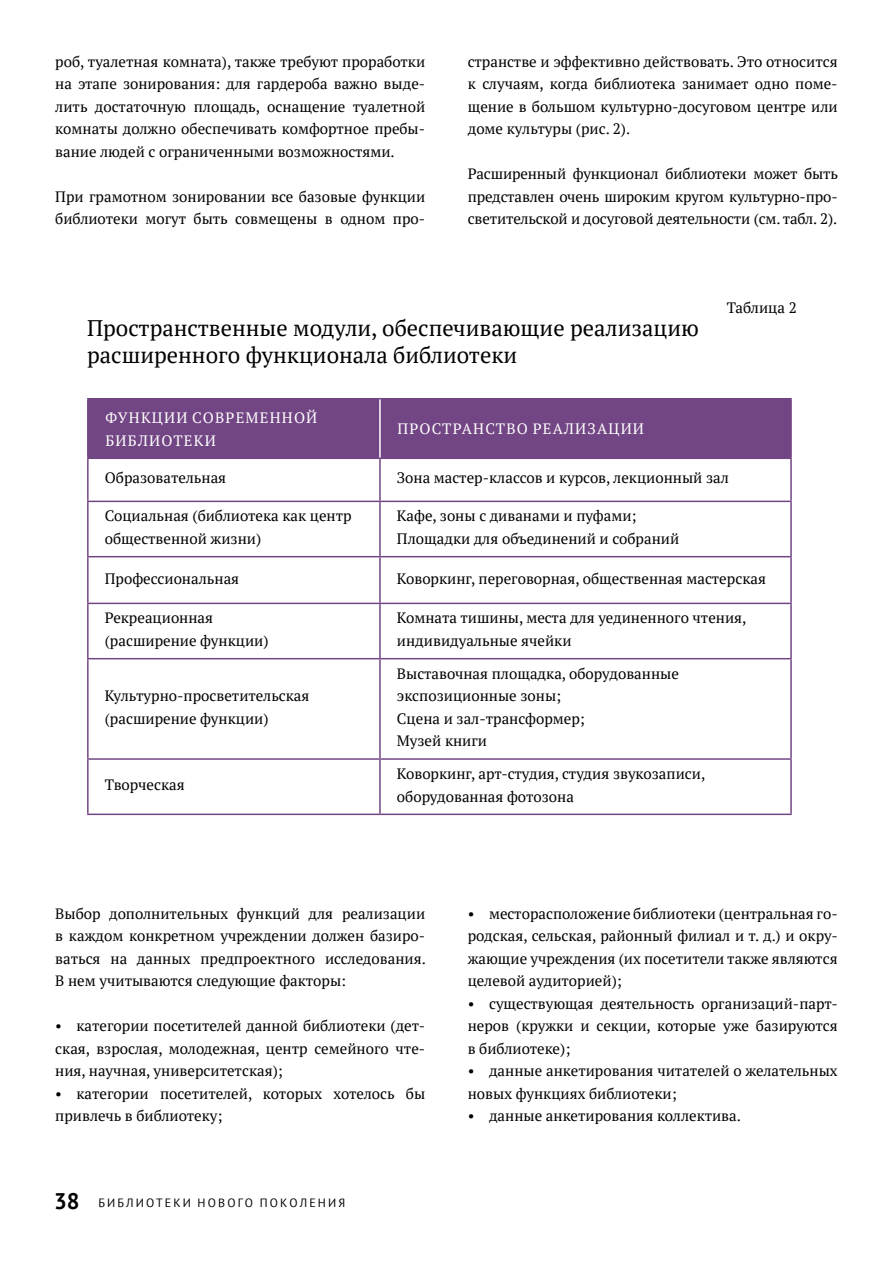
<style>
.page{position:relative;width:893px;height:1263px;background:#fff}
.page>*{position:absolute;margin:0;border:0;box-sizing:border-box;transform-origin:0 0}
.t1{font:22.5px/27px "PT Serif";color:#000}
.t2{font:15px/22.5px "PT Serif";color:#000}
.t3{font:15px/22.5px "PT Serif";letter-spacing:.08em;color:#fff}
.t4{font:12px "PT Sans";letter-spacing:.18em;color:#000}
.s1{font-weight:700;font-size:22.5px}
</style>
<div class="page">
<div style="left:89px;top:399px;width:701px;height:58px;background:#724684"></div>
<hr style="left:379px;top:459px;width:2px;height:42px;background:#724684">
<hr style="left:379px;top:502px;width:2px;height:54px;background:#724684">
<hr style="left:379px;top:557px;width:2px;height:46px;background:#724684">
<hr style="left:379px;top:604px;width:2px;height:54px;background:#724684">
<hr style="left:379px;top:659px;width:2px;height:99px;background:#724684">
<hr style="left:379px;top:760px;width:2px;height:53px;background:#724684">
<hr style="left:87px;top:398px;width:293px;height:1px;background:#724684">
<hr style="left:87px;top:399px;width:2px;height:58px;background:#724684">
<hr style="left:380px;top:398px;width:412px;height:1px;background:#724684">
<hr style="left:790px;top:399px;width:2px;height:58px;background:#724684">
<hr style="left:87px;top:457px;width:293px;height:2px;background:#724684">
<hr style="left:87px;top:459px;width:2px;height:42px;background:#724684">
<hr style="left:380px;top:457px;width:412px;height:2px;background:#724684">
<hr style="left:790px;top:459px;width:2px;height:42px;background:#724684">
<hr style="left:87px;top:501px;width:293px;height:1px;background:#724684">
<hr style="left:87px;top:502px;width:2px;height:54px;background:#724684">
<hr style="left:380px;top:501px;width:412px;height:1px;background:#724684">
<hr style="left:790px;top:502px;width:2px;height:54px;background:#724684">
<hr style="left:87px;top:556px;width:293px;height:1px;background:#724684">
<hr style="left:87px;top:557px;width:2px;height:46px;background:#724684">
<hr style="left:380px;top:556px;width:412px;height:1px;background:#724684">
<hr style="left:790px;top:557px;width:2px;height:46px;background:#724684">
<hr style="left:87px;top:603px;width:293px;height:1px;background:#724684">
<hr style="left:87px;top:604px;width:2px;height:54px;background:#724684">
<hr style="left:380px;top:603px;width:412px;height:1px;background:#724684">
<hr style="left:790px;top:604px;width:2px;height:54px;background:#724684">
<hr style="left:87px;top:658px;width:293px;height:1px;background:#724684">
<hr style="left:87px;top:659px;width:2px;height:99px;background:#724684">
<hr style="left:380px;top:658px;width:412px;height:1px;background:#724684">
<hr style="left:790px;top:659px;width:2px;height:99px;background:#724684">
<hr style="left:87px;top:758px;width:293px;height:2px;background:#724684">
<hr style="left:87px;top:760px;width:2px;height:53px;background:#724684">
<hr style="left:380px;top:758px;width:412px;height:2px;background:#724684">
<hr style="left:790px;top:760px;width:2px;height:53px;background:#724684">
<hr style="left:87px;top:813px;width:293px;height:2px;background:#724684">
<hr style="left:380px;top:813px;width:412px;height:2px;background:#724684">
<hr style="left:379px;top:399px;width:2px;height:58px;background:#fff">
<p class="t2" style="left:55px;top:50px;width:371px;text-align:justify">роб, туалетная комната), также требуют проработки на этапе зонирования: для гардероба важно выде&shy;лить достаточную площадь, оснащение туалетной комнаты должно обеспечивать комфортное пребы&shy;вание людей с ограниченными возможностями.</p>
<p class="t2" style="left:55px;top:185px;width:371px">При грамотном зонировании все базовые функции библиотеки могут быть совмещены в одном про-</p>
<p class="t2" style="left:468px;top:50px;width:371px;text-align:justify">странстве и эффективно действовать. Это относится к случаям, когда библиотека занимает одно поме&shy;щение в большом культурно-досуговом центре или доме культуры (рис. 2).</p>
<p class="t2" style="left:468px;top:163px;width:372px;text-align:justify">Расширенный функционал библиотеки может быть представлен очень широким кругом культурно-про&shy;светительской и досуговой деятельности (см. табл. 2).</p>
<p class="t2" style="left:727px;top:297px;width:71px">Таблица 2</p>
<h1 class="t1" style="left:87px;top:314px;width:613px">Пространственные модули, обеспечивающие реализацию расширенного функционала библиотеки</h1>
<p class="t3" style="left:105px;top:406px;width:213px">ФУНКЦИИ СОВРЕМЕННОЙ<br>БИБЛИОТЕКИ</p>
<p class="t3" style="left:398px;top:418px;width:248px">ПРОСТРАНСТВО РЕАЛИЗАЦИИ</p>
<p class="t2" style="left:105px;top:467px;width:123px">Образовательная</p>
<p class="t2" style="left:397px;top:467px;width:333px">Зона мастер-классов и курсов, лекционный зал</p>
<p class="t2" style="left:105px;top:505px;width:248px">Социальная (библиотека как центр общественной жизни)</p>
<p class="t2" style="left:397px;top:505px;width:284px">Кафе, зоны с диванами и пуфами;<br>Площадки для объединений и собраний</p>
<p class="t2" style="left:105px;top:567px;width:136px">Профессиональная</p>
<p class="t2" style="left:397px;top:567px;width:370px">Коворкинг, переговорная, общественная мастерская</p>
<p class="t2" style="left:105px;top:607px;width:165px">Рекреационная (расширение функции)</p>
<p class="t2" style="left:397px;top:607px;width:351px">Комната тишины, места для уединенного чтения, индивидуальные ячейки</p>
<p class="t2" style="left:105px;top:684px;width:206px">Культурно-просветительская (расширение функции)</p>
<p class="t2" style="left:397px;top:662px;width:283px">Выставочная площадка, оборудованные экспозиционные зоны;<br>Сцена и зал-трансформер;<br>Музей книги</p>
<p class="t2" style="left:105px;top:773px;width:81px">Творческая</p>
<p class="t2" style="left:397px;top:762px;width:310px">Коворкинг, арт-студия, студия звукозаписи, оборудованная фотозона</p>
<p class="t2" style="left:55px;top:902px;width:372px;text-align:justify">Выбор дополнительных функций для реализации в каждом конкретном учреждении должен базиро&shy;ваться на данных предпроектного исследования.<br>В нем учитываются следующие факторы:</p>
<p class="t2" style="left:55px;top:1014px;width:371px;text-align:justify">• категории посетителей данной библиотеки (дет&shy;ская, взрослая, молодежная, центр семейного чте&shy;ния, научная, университетская);</p>
<p class="t2" style="left:55px;top:1082px;width:371px">• категории посетителей, которых хотелось бы привлечь в библиотеку;</p>
<p class="t4" style="left:54px;top:1194px;width:293px"><span class="s1">38</span> БИБЛИОТЕКИ НОВОГО ПОКОЛЕНИЯ</p>
<p class="t2" style="left:468px;top:902px;width:371px;text-align:justify">• месторасположение библиотеки (центральная го&shy;родская, сельская, районный филиал и т. д.) и окру&shy;жающие учреждения (их посетители также являются целевой аудиторией);</p>
<p class="t2" style="left:468px;top:992px;width:371px">• существующая деятельность организаций-парт&shy;неров (кружки и секции, которые уже базируются в библиотеке);</p>
<p class="t2" style="left:468px;top:1059px;width:371px">• данные анкетирования читателей о желательных новых функциях библиотеки;</p>
<p class="t2" style="left:468px;top:1104px;width:275px">• данные анкетирования коллектива.</p>
</div>
